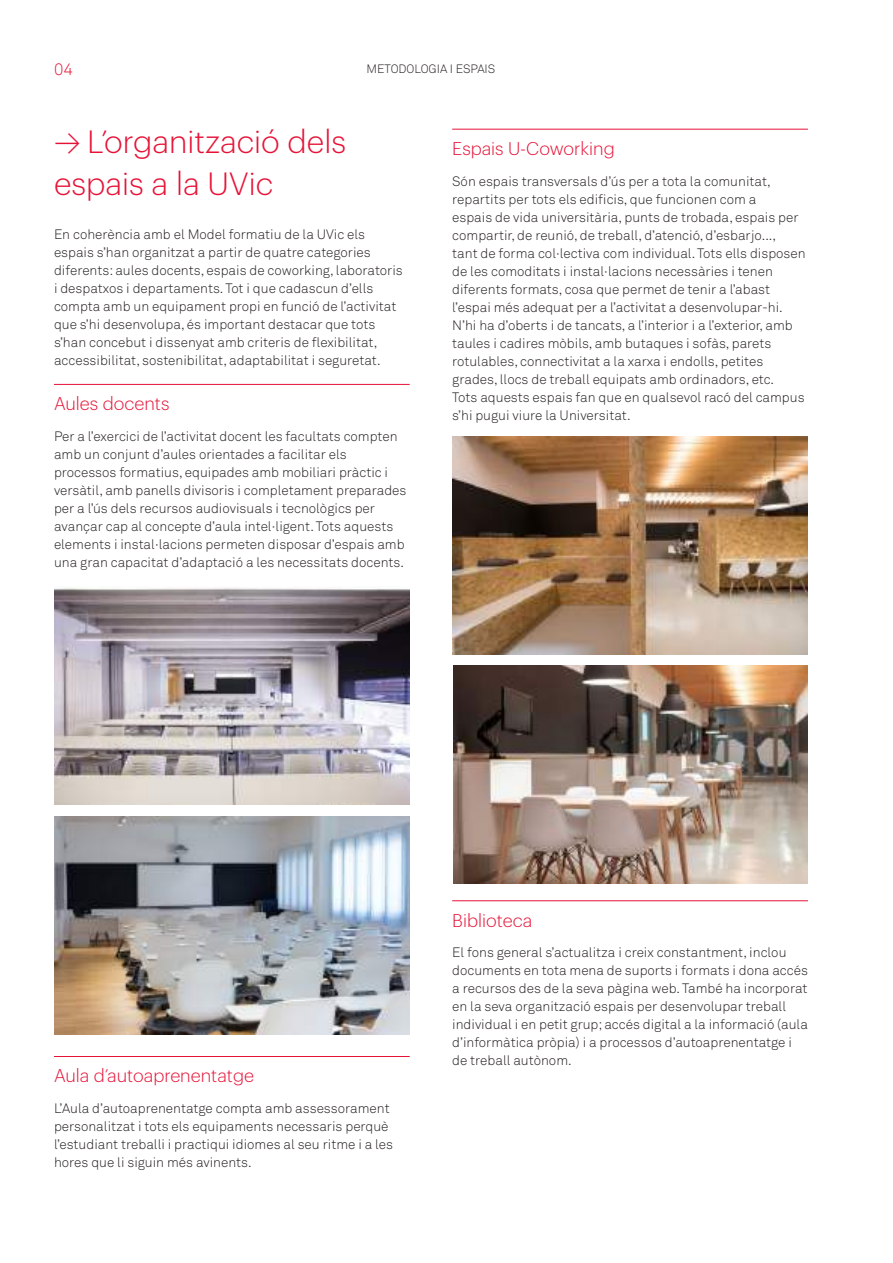
<style>
.page{position:relative;width:893px;height:1263px;background:#fff}
.page>*{position:absolute;margin:0;border:0;box-sizing:border-box;transform-origin:0 0}
.t1{font:300 31.5px/42px "Graphik";color:#e61337}
.t2{font:300 18px "Graphik";color:#e61337}
.t3{font:16.5px "Akkurat Light Pro";color:#e61337}
.t4{font:13.5px/18px "Akkurat Light Pro";color:#241f1f}
.t5{font:12px "Akkurat Light Pro";color:#241f1f}
.s1{font-family:"Akkurat Light Pro";font-weight:400}
</style>
<div class="page">
<hr style="left:452px;top:129px;width:356px;height:1px;background:#e61337">
<hr style="left:452px;top:900px;width:356px;height:1px;background:#e61337">
<hr style="left:54px;top:384px;width:356px;height:1px;background:#e61337">
<hr style="left:54px;top:1056px;width:356px;height:1px;background:#e61337">
<img style="left:452px;top:437px;width:356px;height:218px">
<img style="left:54px;top:587px;width:356px;height:218px">
<img style="left:54px;top:816px;width:356px;height:218px">
<img style="left:453px;top:665px;width:355px;height:218px">
<p class="t3" style="left:54px;top:59px;width:20px">04</p>
<p class="t5" style="left:367px;top:61px;width:130px">METODOLOGIA I ESPAIS</p>
<h1 class="t1" style="left:54px;top:118px;width:293px"><span class="s1">→</span> L’organització dels espais a la UVic</h1>
<p class="t4" style="left:54px;top:225px;width:350px">En coherència amb el Model formatiu de la UVic els espais s’han organitzat a partir de quatre categories diferents: aules docents, espais de coworking, laboratoris i despatxos i departaments. Tot i que cadascun d’ells compta amb un equipament propi en funció de l’activitat que s’hi desenvolupa, és important destacar que tots s’han concebut i dissenyat amb criteris de flexibilitat, accessibilitat, sostenibilitat, adaptabilitat i seguretat.</p>
<h2 class="t2" style="left:54px;top:391px;width:117px">Aules docents</h2>
<p class="t4" style="left:54px;top:428px;width:354px">Per a l’exercici de l’activitat docent les facultats compten amb un conjunt d’aules orientades a facilitar els processos formatius, equipades amb mobiliari pràctic i versàtil, amb panells divisoris i completament preparades per a l’ús dels recursos audiovisuals i tecnològics per avançar cap al concepte d’aula intel·ligent. Tots aquests elements i instal·lacions permeten disposar d’espais amb una gran capacitat d’adaptació a les necessitats docents.</p>
<h2 class="t2" style="left:452px;top:135px;width:164px">Espais U-Coworking</h2>
<p class="t4" style="left:452px;top:172px;width:355px">Són espais transversals d’ús per a tota la comunitat, repartits per tots els edificis, que funcionen com a<br>espais de vida universitària, punts de trobada, espais per compartir, de reunió, de treball, d’atenció, d’esbarjo...,<br>tant de forma col·lectiva com individual. Tots ells disposen de les comoditats i instal·lacions necessàries i tenen diferents formats, cosa que permet de tenir a l’abast l’espai més adequat per a l’activitat a desenvolupar-hi.<br>N’hi ha d’oberts i de tancats, a l’interior i a l’exterior, amb taules i cadires mòbils, amb butaques i sofàs, parets rotulables, connectivitat a la xarxa i endolls, petites grades, llocs de treball equipats amb ordinadors, etc.<br>Tots aquests espais fan que en qualsevol racó del campus s’hi pugui viure la Universitat.</p>
<h2 class="t2" style="left:54px;top:1063px;width:202px">Aula d’autoaprenentatge</h2>
<p class="t4" style="left:54px;top:1100px;width:341px">L’Aula d’autoaprenentatge compta amb assessorament personalitzat i tots els equipaments necessaris perquè l’estudiant treballi i practiqui idiomes al seu ritme i a les hores que li siguin més avinents.</p>
<h2 class="t2" style="left:452px;top:907px;width:81px">Biblioteca</h2>
<p class="t4" style="left:452px;top:944px;width:357px">El fons general s’actualitza i creix constantment, inclou documents en tota mena de suports i formats i dona accés a recursos des de la seva pàgina web. També ha incorporat en la seva organització espais per desenvolupar treball individual i en petit grup; accés digital a la informació (aula d’informàtica pròpia) i a processos d’autoaprenentatge i de treball autònom.</p>
</div>
